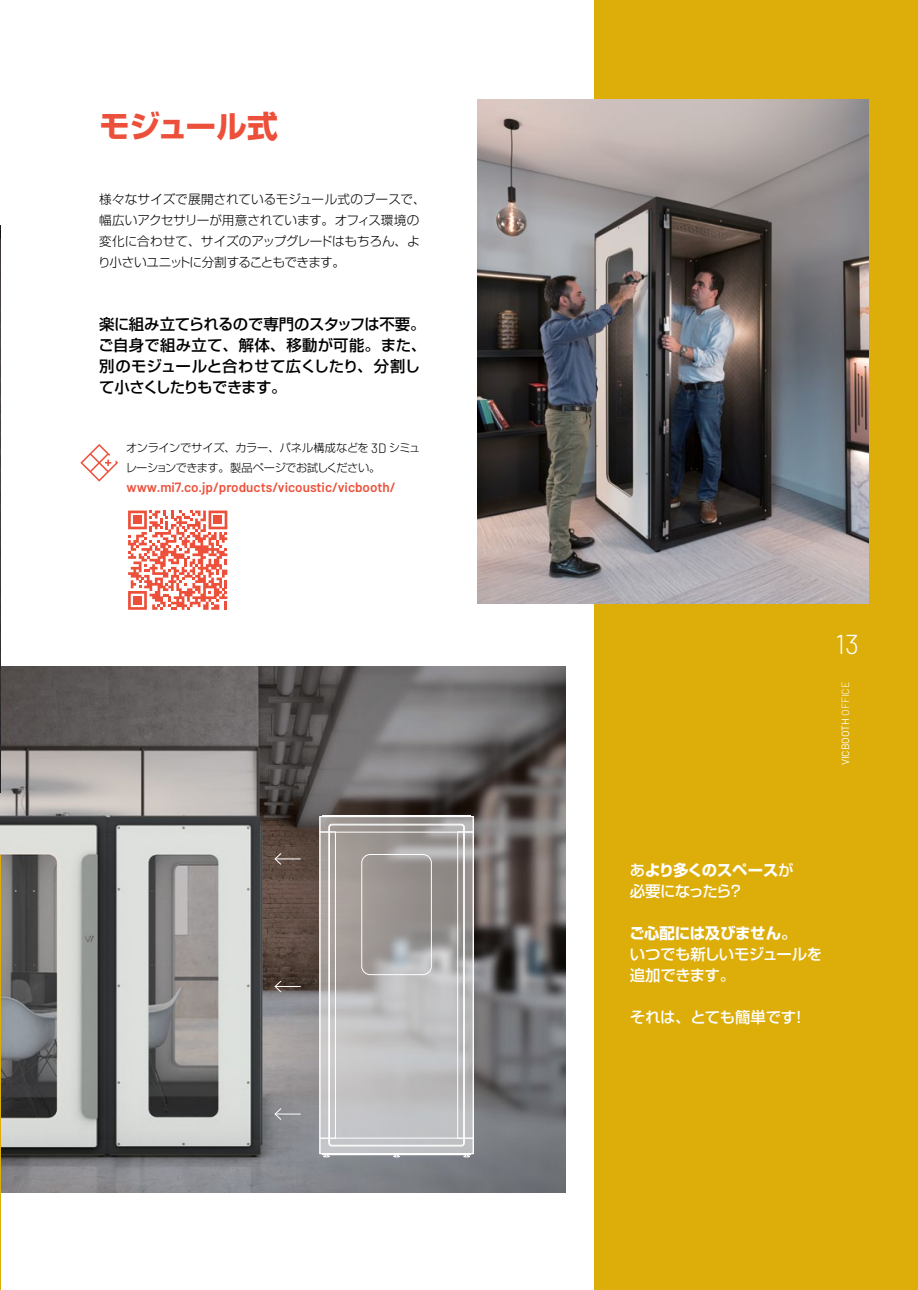
<style>
.page{position:relative;width:918px;height:1290px;background:#fff}
.page>*{position:absolute;margin:0;border:0;box-sizing:border-box;transform-origin:0 0}
.t1{font:700 30.8px "Shin Go Pro";letter-spacing:-.02em;color:#ed503a}
.t2{font:300 27.3px "Barlow";color:#fff}
.t3{font:500 15.4px/21px "Shin Go Pro";letter-spacing:-.02em;color:#000}
.t4{font:500 15.4px/21px "Shin Go Pro";letter-spacing:-.025em;color:#fff}
.t5{font:500 15.4px/21px "Shin Go Pro";letter-spacing:-.08em;color:#fff}
.t6{font:700 15.4px "Shin Go Pro";letter-spacing:-.015em;color:#fff}
.t7{font:600 13.47px "Barlow";color:#ed503a}
.t8{font:300 12.6px/21px "Shin Go Pro";letter-spacing:-.015em;color:#000}
.t9{font:300 11.2px/19.2px "Shin Go Pro";letter-spacing:-.04em;color:#000}
.t10{font:10.5px "Barlow";color:#fff}
.s1{font-family:"Barlow";font-size:13.47px}
.s2{font-weight:300}
.s3{font-weight:700}
</style>
<div class="page">
<img style="left:0;top:666px;width:259px;height:526px">
<img style="left:0;top:225px;width:1px;height:567px">
<div style="left:594px;top:0;width:324px;height:1290px;background:#ddad09"></div>
<img style="left:478px;top:99px;width:390px;height:504px">
<svg style="left:259px;top:666px;width:306px;height:526px;background:#6c6869"></svg>
<svg style="left:274px;top:980px;width:27px;height:13px"></svg>
<svg style="left:274px;top:852px;width:27px;height:13px"></svg>
<svg style="left:274px;top:1107px;width:27px;height:14px"></svg>
<svg style="left:463px;top:1155px;width:7px;height:2px"></svg>
<svg style="left:393px;top:1155px;width:7px;height:2px"></svg>
<svg style="left:323px;top:1155px;width:7px;height:2px"></svg>
<svg style="left:321px;top:818px;width:150px;height:334px;background:#b2afaf"></svg>
<div style="left:319px;top:816px;width:154px;height:338px;border:1px solid #fff"></div>
<svg style="left:80px;top:444px;width:38px;height:38px"></svg>
<svg style="left:128px;top:510px;width:99px;height:100px"></svg>
<h1 class="t1" style="left:99px;top:102px;width:180px">モジュール式</h1>
<p class="t8" style="left:98px;top:187px;width:329px">様々なサイズで展開されているモジュール式のブースで、幅広いアクセサリーが用意されています。オフィス環境の変化に合わせて、サイズのアップグレードはもちろん、より小さいユニットに分割することもできます。</p>
<p class="t3" style="left:98px;top:312px;width:329px">楽に組み立てられるので専門のスタッフは不要。ご自身で組み立て、解体、移動が可能。また、別のモジュールと合わせて広くしたり、分割して小さくしたりもできます。</p>
<p class="t9" style="left:126px;top:437px;width:296px">オンラインでサイズ、カラー、パネル構成などを <span class="s1">3D</span> シミュレーションできます。製品ページでお試しください。</p>
<p class="t7" style="left:126px;top:477px;width:271px">www.mi7.co.jp/products/vicoustic/vicbooth/</p>
<h2 class="t2" style="left:835px;top:624px;width:25px">13</h2>
<p class="t10" style="left:838px;top:765px;width:85px;rotate:-90deg">VICBOOTH <span class="s2">OFFICE</span></p>
<p class="t5" style="left:630px;top:858px;width:165px">あ<span class="s3">より多くのスペース</span>が必要になったら？</p>
<p class="t6" style="left:629px;top:921px;width:168px">ご心配には及びません。</p>
<p class="t4" style="left:630px;top:942px;width:194px">いつでも新しいモジュールを追加できます。</p>
<p class="t4" style="left:630px;top:1005px;width:178px">それは、とても簡単です！</p>
</div>
